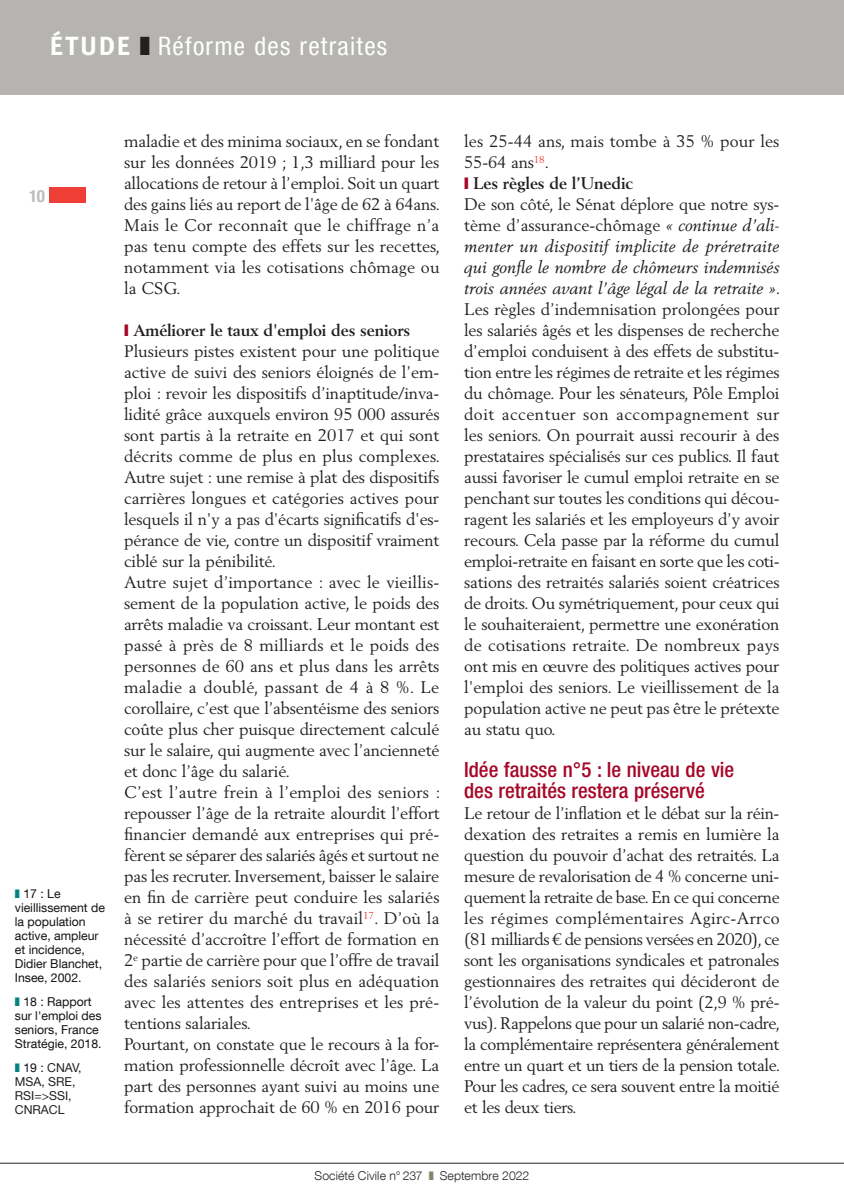
<style>
.page{position:relative;width:844px;height:1191px;background:#fff}
.page>*{position:absolute;margin:0;border:0;box-sizing:border-box;transform-origin:0 0}
.t1{font:condensed 25.38px "Helvetica Neue LT Com";letter-spacing:.05em;color:#fff}
.t2{font:500 condensed 21px/21px "Helvetica Neue LT Com";color:#a70728}
.t3{font:700 condensed 16.97px "Helvetica Neue LT Com";color:#bcbdc0}
.t4{font:16.62px/21px "Berling LT Std";letter-spacing:-.01em;color:#231f20;text-align:justify}
.t5{font:12.25px/14px "Helvetica Neue LT Com";color:#131313}
.t6{font:300 12.25px "Helvetica Neue LT Com";letter-spacing:.01em;color:#231f20}
.t7{font:12.25px/14px "Helvetica Neue LT Com";color:#231f20}
.s1{font-family:"Meta OT";font-weight:700;font-stretch:normal;font-size:26.25px}
.s2{color:#231f20}
.s3{color:#058380}
.s4{color:#131313}
.s5{color:#a70728}
.s6{font-weight:700}
.s7{font-style:italic}
.s8{color:#8c836d}
</style>
<div class="page">
<hr style="left:0;top:1162px;width:843px;height:1px;background:#231f20">
<div style="left:0;top:0;width:843px;height:94px;background:#b6b4b1"></div>
<div style="left:50px;top:187px;width:36px;height:15px;background:#ee3e35"></div>
<h1 class="t1" style="left:50px;top:31px;width:339px"><span class="s1">ÉTUDE</span> <span class="s2">❚</span> Réforme des retraites</h1>
<p class="t3" style="left:29px;top:186px;width:17px">10</p>
<p class="t5" style="left:15px;top:886px;width:92px"><span class="s3">❚</span> 17 : Le vieillissement de la population active, ampleur et incidence,<br>Didier Blanchet,<br>Insee, 2002.</p>
<p class="t5" style="left:15px;top:994px;width:88px"><span class="s3">❚</span> 18 : Rapport sur l'emploi des seniors, France<br>Stratégie, 2018.</p>
<p class="t7" style="left:15px;top:1060px;width:68px"><span class="s3">❚</span> <span class="s4">19 :</span> CNAV,<br>MSA, SRE,<br>RSI=&gt;SSI,<br>CNRACL</p>
<p class="t4" style="left:124px;top:130px;width:317px">maladie et des minima sociaux, en se fondant sur les données 2019 ; 1,3 milliard pour les allocations de retour à l’emploi. Soit un quart des gains liés au report de l'âge de 62 à 64ans.<br>Mais le Cor reconnaît que le chiffrage n’a pas tenu compte des effets sur les recettes, notamment via les cotisations chômage ou la CSG.</p>
<p class="t4" style="left:124px;top:319px;width:318px;text-align:left"><span class="s5">❙</span> <span class="s6">Améliorer le taux d'emploi des seniors </span>Plusieurs pistes existent pour une politique active de suivi des seniors éloignés de l’em&shy;ploi : revoir les dispositifs d’inaptitude/inva&shy;lidité grâce auxquels environ 95 000 assurés sont partis à la retraite en 2017 et qui sont décrits comme de plus en plus complexes.<br>Autre sujet : une remise à plat des dispositifs carrières longues et catégories actives pour lesquels il n'y a pas d'écarts significatifs d'es&shy;pérance de vie, contre un dispositif vraiment ciblé sur la pénibilité.<br>Autre sujet d’importance : avec le vieillis&shy;sement de la population active, le poids des arrêts maladie va croissant. Leur montant est passé à près de 8 milliards et le poids des personnes de 60 ans et plus dans les arrêts maladie a doublé, passant de 4 à 8 %. Le corollaire, c’est que l’absentéisme des seniors coûte plus cher puisque directement calculé sur le salaire, qui augmente avec l’ancienneté et donc l’âge du salarié.<br>C’est l’autre frein à l’emploi des seniors : repousser l’âge de la retraite alourdit l’effort financier demandé aux entreprises qui pré&shy;fèrent se séparer des salariés âgés et surtout ne pas les recruter. Inversement, baisser le salaire en fin de carrière peut conduire les salariés à se retirer du marché du travail<sup>17</sup>. D’où la nécessité d’accroître l’effort de formation en 2<sup>e</sup> partie de carrière pour que l’offre de travail des salariés seniors soit plus en adéquation avec les attentes des entreprises et les pré&shy;tentions salariales.<br>Pourtant, on constate que le recours à la for&shy;mation professionnelle décroît avec l’âge. La part des personnes ayant suivi au moins une formation approchait de 60 % en 2016 pour</p>
<p class="t4" style="left:464px;top:130px;width:317px;text-align:left">les 25-44 ans, mais tombe à 35 % pour les 55-64 ans<sup>18</sup>.<br><span class="s5">❙</span> <span class="s6">Les règles de l’Unedic<br></span>De son côté, le Sénat déplore que notre sys&shy;tème d’assurance-chômage <span class="s7">« continue d’ali&shy;menter un dispositif implicite de préretraite qui gonfle le nombre de chômeurs indemnisés trois années avant l’âge légal de la retraite »</span>.<br>Les règles d’indemnisation prolongées pour les salariés âgés et les dispenses de recherche d’emploi conduisent à des effets de substitu&shy;tion entre les régimes de retraite et les régimes du chômage. Pour les sénateurs, Pôle Emploi doit accentuer son accompagnement sur les seniors. On pourrait aussi recourir à des prestataires spécialisés sur ces publics. Il faut aussi favoriser le cumul emploi retraite en se penchant sur toutes les conditions qui décou&shy;ragent les salariés et les employeurs d’y avoir recours. Cela passe par la réforme du cumul emploi-retraite en faisant en sorte que les coti&shy;sations des retraités salariés soient créatrices de droits. Ou symétriquement, pour ceux qui le souhaiteraient, permettre une exonération de cotisations retraite. De nombreux pays ont mis en œuvre des politiques actives pour l'emploi des seniors. Le vieillissement de la population active ne peut pas être le prétexte au statu quo.</p>
<p class="t2" style="left:464px;top:759px;width:271px">Idée fausse n°5 : le niveau de vie des retraités restera préservé</p>
<p class="t4" style="left:464px;top:802px;width:317px">Le retour de l’inflation et le débat sur la réin&shy;dexation des retraites a remis en lumière la question du pouvoir d’achat des retraités. La mesure de revalorisation de 4 % concerne uni&shy;quement la retraite de base. En ce qui concerne les régimes complémentaires Agirc-Arrco (81 milliards € de pensions versées en 2020), ce sont les organisations syndicales et patronales gestionnaires des retraites qui décideront de l’évolution de la valeur du point (2,9 % pré&shy;vus). Rappelons que pour un salarié non-cadre, la complémentaire représentera généralement entre un quart et un tiers de la pension totale.<br>Pour les cadres, ce sera souvent entre la moitié et les deux tiers.</p>
<p class="t6" style="left:314px;top:1167px;width:216px">Société Civile n° 237 <span class="s8">❚</span> Septembre 2022</p>
</div>
